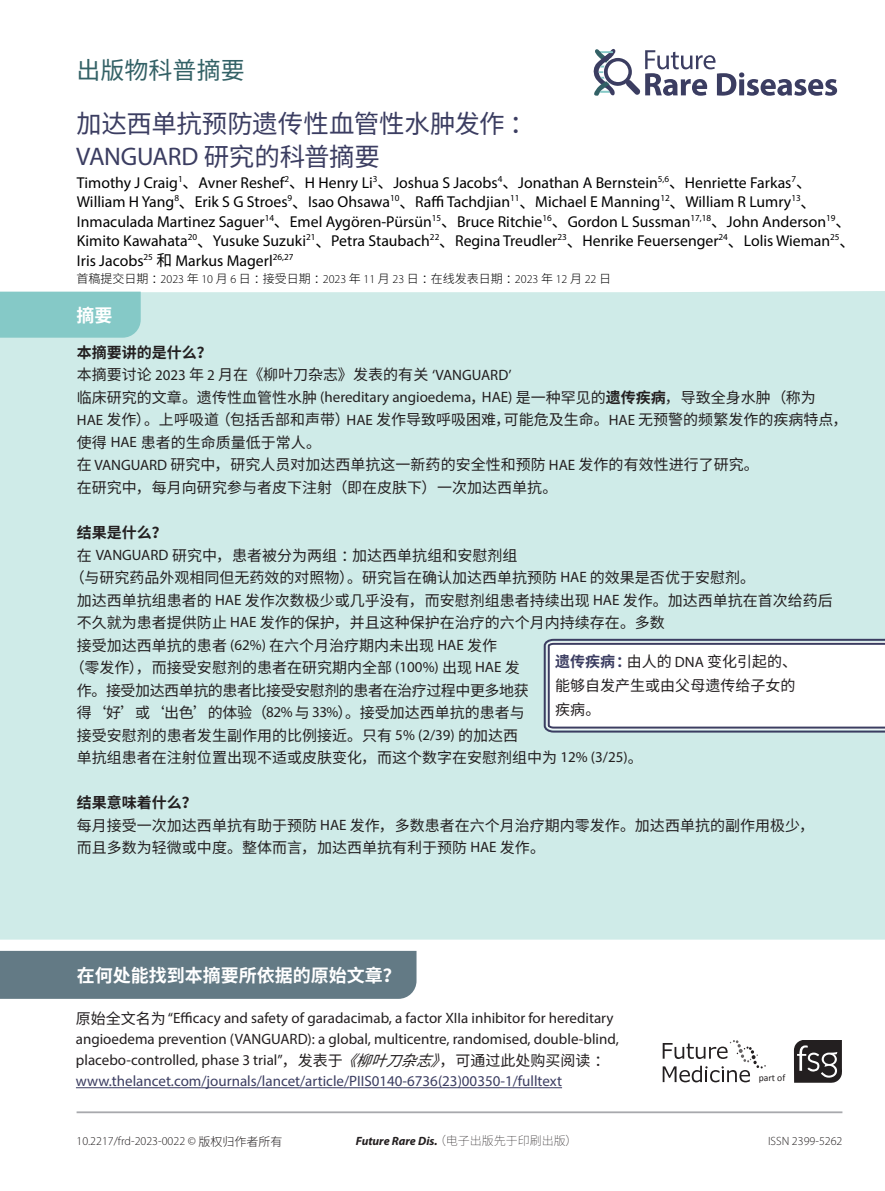
<style>
.page{position:relative;width:885px;height:1191px;background:#fff}
.page>*{position:absolute;margin:0;border:0;box-sizing:border-box;transform-origin:0 0}
.PLSP_article_title{font:25.5px/32px "Noto Sans CJ Ksc";letter-spacing:-.01em;color:#3b3d61}
.runningauthor{font:24px "Noto Sans CJ Ksc";color:#336166}
.abstract{font:700 18px "Noto Sans CJ Ksc";color:#fff}
.PLSP_subhead{font:700 18px "Noto Sans CJ Ksc";color:#fff}
.author{font:15.75px/19.5px "Myriad Pro";color:#000001}
.PLSP_body_text{font:15px/22.5px "Noto Sans CJ Ksc";color:#231f20}
.t1{font:15px/21px "Myriad Pro";color:#231f20}
.PLSP_body_text-2{font:15px "Noto Sans CJ Ksc";letter-spacing:-.03em;color:#231f20}
.PLSP_body_text-3{font:700 15px "Noto Sans CJ Ksc";color:#231f20}
.PLSP_article_details{font:300 12px "Noto Sans CJ Ksc";color:#000001}
.PLSP_footer{font:300 12px "Myriad Pro";color:#231f20}
.t2{font:italic 700 12px "Myriad Pro";color:#231f20}
.t3{font:9.75px "Calibri";color:#231f20}
.s1{font-family:"Myriad Pro"}
.s2{font-family:"Noto Sans CJ Ksc"}
.s3{font-weight:700}
.s4{font-weight:700;color:#3b3d61}
.s5{font-family:"Noto Sans CJ Ksc";font-style:italic}
.s6{color:#3b3d61}
.s7{font-family:"Noto Sans CJ Ksc";font-weight:100;font-style:normal}
</style>
<div class="page">
<hr style="left:77px;top:1111px;width:765px;height:2px;background:#a8a9ad">
<svg style="left:593px;top:49px;width:244px;height:47px"></svg>
<div style="left:0;top:291px;width:884px;height:648px;background:#cfebe8"></div>
<div style="left:0;top:292px;width:141px;height:46px;background:#85c9c7"></div>
<svg style="left:662px;top:1040px;width:180px;height:43px"></svg>
<svg style="left:542px;top:638px;width:342px;height:95px"></svg>
<div style="left:0;top:951px;width:416px;height:47px;background:#637a85"></div>
<hr style="left:76px;top:1087px;width:486px;height:1px;background:#3b3d61">
<p class="runningauthor" style="left:77px;top:57px;width:170px">出版物科普摘要</p>
<p class="PLSP_article_title" style="left:76px;top:108px;width:460px">加达西单抗预防遗传性血管性水肿发作：<br><span class="s1">VANGUARD</span> 研究的科普摘要</p>
<p class="author" style="left:77px;top:172px;width:779px">Timothy J Craig<sup>1</sup><span class="s2">、</span>Avner Reshef<sup>2</sup><span class="s2">、</span>H Henry Li<sup>3</sup><span class="s2">、</span>Joshua S Jacobs<sup>4</sup><span class="s2">、</span>Jonathan A Bernstein<sup>5,6</sup><span class="s2">、</span>Henriette Farkas<sup>7</sup><span class="s2">、</span>William H Yang<sup>8</sup><span class="s2">、</span>Erik S G Stroes<sup>9</sup><span class="s2">、</span>Isao Ohsawa<sup>10</sup><span class="s2">、</span>Raffi Tachdjian<sup>11</sup><span class="s2">、</span>Michael E Manning<sup>12</sup><span class="s2">、</span>William R Lumry<sup>13</sup><span class="s2">、</span>Inmaculada Martinez Saguer<sup>14</sup><span class="s2">、</span>Emel Aygören-Pürsün<sup>15</sup><span class="s2">、</span>Bruce Ritchie<sup>16</sup><span class="s2">、</span>Gordon L Sussman<sup>17,18</sup><span class="s2">、</span>John Anderson<sup>19</sup><span class="s2">、</span>Kimito Kawahata<sup>20</sup><span class="s2">、</span>Yusuke Suzuki<sup>21</sup><span class="s2">、</span>Petra Staubach<sup>22</sup><span class="s2">、</span>Regina Treudler<sup>23</sup><span class="s2">、</span>Henrike Feuersenger<sup>24</sup><span class="s2">、</span>Lolis Wieman<sup>25</sup><span class="s2">、</span>Iris Jacobs<sup>25</sup> <span class="s2">和</span> Markus Magerl<sup>26,27</sup></p>
<p class="PLSP_article_details" style="left:77px;top:272px;width:536px">首稿提交日期：<span class="s1">2023</span> 年 <span class="s1">10</span> 月 <span class="s1">6</span> 日：接受日期：<span class="s1">2023</span> 年 <span class="s1">11</span> 月 <span class="s1">23</span> 日：在线发表日期：<span class="s1">2023</span> 年 <span class="s1">12</span> 月 <span class="s1">22</span> 日</p>
<p class="PLSP_subhead" style="left:77px;top:306px;width:37px">摘要</p>
<p class="PLSP_body_text-3" style="left:77px;top:344px;width:136px">本摘要讲的是什么？</p>
<p class="PLSP_body_text" style="left:77px;top:364px;width:772px">本摘要讨论 <span class="s1">2023</span> 年 <span class="s1">2</span> 月在《柳叶刀杂志》发表的有关 <span class="s1">‘VANGUARD’<br></span>临床研究的文章。遗传性血管性水肿 <span class="s1">(hereditary angioedema</span>，<span class="s1">HAE)</span> 是一种罕见的<span class="s3">遗传疾病</span>，导致全身水肿（称为<br><span class="s1">HAE</span> 发作）。上呼吸道（包括舌部和声带）<span class="s1">HAE</span> 发作导致呼吸困难，可能危及生命。<span class="s1">HAE</span> 无预警的频繁发作的疾病特点，使得 <span class="s1">HAE</span> 患者的生命质量低于常人。</p>
<p class="PLSP_body_text" style="left:77px;top:454px;width:683px">在 <span class="s1">VANGUARD</span> 研究中，研究人员对加达西单抗这一新药的安全性和预防 <span class="s1">HAE</span> 发作的有效性进行了研究。在研究中，每月向研究参与者皮下注射（即在皮肤下）一次加达西单抗。</p>
<p class="PLSP_body_text-3" style="left:77px;top:524px;width:91px">结果是什么？</p>
<p class="PLSP_body_text" style="left:70px;top:544px;width:686px;text-indent:7px">在 <span class="s1">VANGUARD</span> 研究中，患者被分为两组：加达西单抗组和安慰剂组<br>（与研究药品外观相同但无药效的对照物）。研究旨在确认加达西单抗预防 <span class="s1">HAE</span> 的效果是否优于安慰剂。</p>
<p class="PLSP_body_text" style="left:77px;top:589px;width:757px">加达西单抗组患者的 <span class="s1">HAE</span> 发作次数极少或几乎没有，而安慰剂组患者持续出现 <span class="s1">HAE</span> 发作。加达西单抗在首次给药后</p>
<p class="PLSP_body_text" style="left:77px;top:611px;width:589px">不久就为患者提供防止 <span class="s1">HAE</span> 发作的保护，并且这种保护在治疗的六个月内持续存在。多数</p>
<p class="PLSP_body_text" style="left:77px;top:634px;width:421px">接受加达西单抗的患者 <span class="s1">(62%)</span> 在六个月治疗期内未出现 <span class="s1">HAE</span> 发作</p>
<p class="PLSP_body_text" style="left:70px;top:656px;width:451px">（零发作），而接受安慰剂的患者在研究期内全部 <span class="s1">(100%)</span> 出现 <span class="s1">HAE</span> 发</p>
<p class="PLSP_body_text-2" style="left:77px;top:681px;width:453px">作。接受加达西单抗的患者比接受安慰剂的患者在治疗过程中更多地获</p>
<p class="PLSP_body_text" style="left:77px;top:701px;width:449px">得‘好’或‘出色’的体验（<span class="s1">82%</span> 与 <span class="s1">33%</span>）。接受加达西单抗的患者与</p>
<p class="PLSP_body_text" style="left:77px;top:724px;width:442px">接受安慰剂的患者发生副作用的比例接近。只有 <span class="s1">5% (2/39)</span> 的加达西</p>
<p class="PLSP_body_text" style="left:77px;top:746px;width:567px">单抗组患者在注射位置出现不适或皮肤变化，而这个数字在安慰剂组中为 <span class="s1">12% (3/25)</span>。</p>
<p class="PLSP_body_text-3" style="left:77px;top:794px;width:121px">结果意味着什么？</p>
<p class="PLSP_body_text" style="left:77px;top:814px;width:738px">每月接受一次加达西单抗有助于预防 <span class="s1">HAE</span> 发作，多数患者在六个月治疗期内零发作。加达西单抗的副作用极少，而且多数为轻微或中度。整体而言，加达西单抗有利于预防 <span class="s1">HAE</span> 发作。</p>
<p class="PLSP_body_text" style="left:555px;top:650px;width:243px;line-height:24px;text-align:justify"><span class="s4">遗传疾病：</span>由人的 <span class="s1">DNA</span> 变化引起的、能够自发产生或由父母遗传给子女的疾病。</p>
<p class="abstract" style="left:77px;top:965px;width:325px">在何处能找到本摘要所依据的原始文章？</p>
<p class="t1" style="left:76px;top:1007px;width:544px"><span class="s2">原始全文名为</span> “Efficacy and safety of garadacimab, a factor XIIa inhibitor for hereditary angioedema prevention (VANGUARD): a global, multicentre, randomised, double-blind, placebo-controlled, phase 3 trial”<span class="s2">，发表于</span><span class="s5">《柳叶刀杂志》</span><span class="s2">，可通过此处购买阅读：</span><span class="s6">www.thelancet.com/journals/lancet/article/PIIS0140-6736(23)00350-1/fulltext</span></p>
<p class="t3" style="left:758px;top:1071px;width:28px">part of</p>
<p class="t3" style="left:759px;top:1074px;width:28px">part of</p>
<p class="PLSP_footer" style="left:76px;top:1134px;width:208px">10.2217/frd-2023-0022 © <span class="s2">版权归作者所有</span></p>
<p class="t2" style="left:356px;top:1133px;width:223px">Future Rare Dis. <span class="s7">（电子出版先于印刷出版）</span></p>
<p class="PLSP_footer" style="left:768px;top:1133px;width:76px">ISSN 2399-5262</p>
</div>
